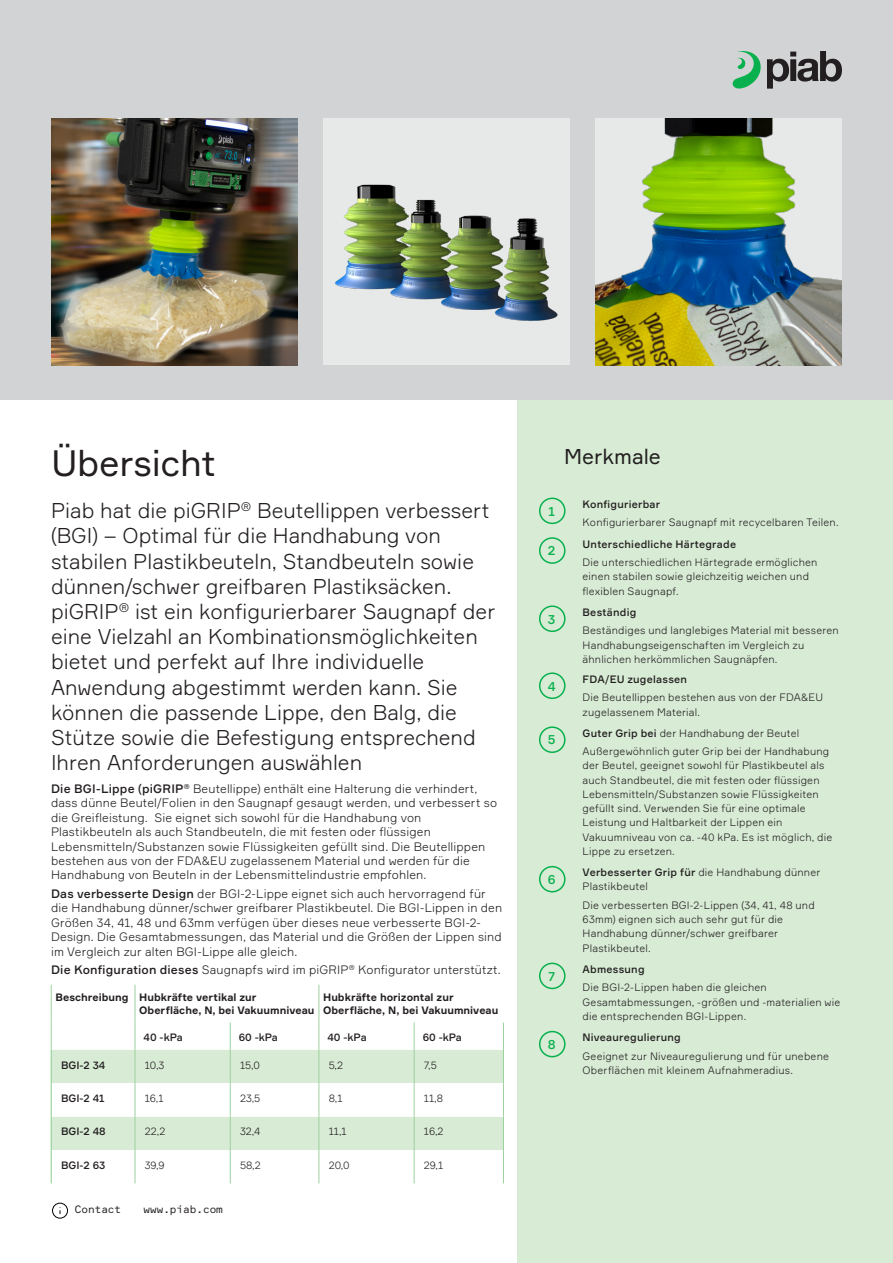
<style>
.page{position:relative;width:893px;height:1263px;background:#fff}
.page>*{position:absolute;margin:0;border:0;box-sizing:border-box;transform-origin:0 0}
.t1{font:36px "Formular";letter-spacing:-.01em;color:#231f20}
.t2{font:300 21px/25.2px "Formular";color:#231f20}
.t3{font:21px "Formular";color:#231f20}
.t4{font:500 12.75px "Formular";color:#09b14e}
.t5{font:300 12px/14.4px "Formular";letter-spacing:.015em;color:#231f20}
.t6{font:300 10.5px/14.2px "Formular";letter-spacing:.02em;color:#231f20}
.t7{font:500 10.5px "Formular";letter-spacing:.02em;color:#231f20}
.t8{font:700 10.5px/12.6px "Formular";color:#231f20}
.t9{font:10.5px "Formular Mono";color:#231f20}
.s1{font-weight:500}
</style>
<div class="page">
<div style="left:518px;top:400px;width:375px;height:863px;background:#d7ebd5"></div>
<div style="left:0;top:0;width:893px;height:400px;background:#d1d3d4"></div>
<div style="left:52px;top:1203px;width:16px;height:15px;border:1px solid #000;border-radius:50%"></div>
<svg style="left:732px;top:51px;width:110px;height:38px"></svg>
<div style="left:539px;top:497px;width:27px;height:27px;border:2px solid #09b14e;border-radius:50%"></div>
<img style="left:51px;top:118px;width:247px;height:247px">
<img style="left:595px;top:118px;width:247px;height:247px">
<img style="left:323px;top:118px;width:247px;height:247px">
<div style="left:52px;top:1050px;width:451px;height:33px;background:#d7ebd5"></div>
<svg style="left:52px;top:1083px;width:451px;height:100px"></svg>
<hr style="left:414px;top:1050px;width:1px;height:33px;background:#9dd29e">
<hr style="left:414px;top:1083px;width:1px;height:34px;background:#9dd29e">
<hr style="left:414px;top:1117px;width:1px;height:33px;background:#9dd29e">
<hr style="left:414px;top:1150px;width:1px;height:33px;background:#9dd29e">
<hr style="left:503px;top:1050px;width:1px;height:33px;background:#9dd29e">
<hr style="left:503px;top:1083px;width:1px;height:34px;background:#9dd29e">
<hr style="left:503px;top:1117px;width:1px;height:33px;background:#9dd29e">
<hr style="left:503px;top:1150px;width:1px;height:33px;background:#9dd29e">
<hr style="left:51px;top:985px;width:1px;height:37px;background:#9dd29e">
<svg style="left:51px;top:1022px;width:1px;height:28px"></svg>
<hr style="left:51px;top:1050px;width:1px;height:33px;background:#8acb8e">
<hr style="left:51px;top:1083px;width:1px;height:34px;background:#8acb8e">
<hr style="left:51px;top:1117px;width:1px;height:33px;background:#8acb8e">
<hr style="left:51px;top:1150px;width:1px;height:33px;background:#8acb8e">
<hr style="left:135px;top:985px;width:1px;height:37px;background:#9dd29e">
<hr style="left:319px;top:985px;width:1px;height:37px;background:#9dd29e">
<svg style="left:135px;top:1022px;width:1px;height:28px"></svg>
<svg style="left:230px;top:1022px;width:1px;height:28px"></svg>
<svg style="left:319px;top:1022px;width:1px;height:28px"></svg>
<svg style="left:414px;top:1022px;width:1px;height:28px"></svg>
<svg style="left:503px;top:1022px;width:1px;height:28px"></svg>
<hr style="left:135px;top:1050px;width:1px;height:33px;background:#9dd29e">
<hr style="left:230px;top:1050px;width:1px;height:33px;background:#9dd29e">
<hr style="left:319px;top:1050px;width:1px;height:33px;background:#9dd29e">
<hr style="left:135px;top:1083px;width:1px;height:34px;background:#9dd29e">
<hr style="left:230px;top:1083px;width:1px;height:34px;background:#9dd29e">
<hr style="left:319px;top:1083px;width:1px;height:34px;background:#9dd29e">
<hr style="left:135px;top:1117px;width:1px;height:33px;background:#9dd29e">
<hr style="left:230px;top:1117px;width:1px;height:33px;background:#9dd29e">
<hr style="left:319px;top:1117px;width:1px;height:33px;background:#9dd29e">
<hr style="left:135px;top:1150px;width:1px;height:33px;background:#9dd29e">
<hr style="left:230px;top:1150px;width:1px;height:33px;background:#9dd29e">
<hr style="left:319px;top:1150px;width:1px;height:33px;background:#9dd29e">
<div style="left:539px;top:537px;width:27px;height:27px;border:2px solid #09b14e;border-radius:50%"></div>
<div style="left:539px;top:605px;width:27px;height:27px;border:2px solid #09b14e;border-radius:50%"></div>
<div style="left:539px;top:672px;width:27px;height:27px;border:2px solid #09b14e;border-radius:50%"></div>
<div style="left:539px;top:726px;width:27px;height:27px;border:2px solid #09b14e;border-radius:50%"></div>
<div style="left:539px;top:866px;width:27px;height:26px;border:2px solid #09b14e;border-radius:50%"></div>
<div style="left:539px;top:962px;width:27px;height:27px;border:2px solid #09b14e;border-radius:50%"></div>
<div style="left:539px;top:1031px;width:27px;height:26px;border:2px solid #09b14e;border-radius:50%"></div>
<h1 class="t1" style="left:51px;top:441px;width:167px">Übersicht</h1>
<h2 class="t3" style="left:564px;top:443px;width:98px">Merkmale</h2>
<h2 class="t2" style="left:51px;top:498px;width:440px">Piab hat die piGRIP<sup>®</sup> Beutellippen verbessert</h2>
<p class="t4" style="left:548px;top:503px;width:8px">1</p>
<p class="t2" style="left:51px;top:523px;width:446px">(BGI) – Optimal für die Handhabung von stabilen Plastikbeuteln, Standbeuteln sowie dünnen/schwer greifbaren Plastiksäcken. piGRIP<sup>®</sup> ist ein konfigurierbarer Saugnapf der eine Vielzahl an Kombinationsmöglichkeiten bietet und perfekt auf Ihre individuelle Anwendung abgestimmt werden kann. Sie können die passende Lippe, den Balg, die Stütze sowie die Befestigung entsprechend Ihren Anforderungen auswählen</p>
<p class="t4" style="left:548px;top:543px;width:9px">2</p>
<p class="t4" style="left:548px;top:611px;width:9px">3</p>
<p class="t4" style="left:548px;top:678px;width:9px">4</p>
<p class="t4" style="left:548px;top:732px;width:9px">5</p>
<p class="t5" style="left:51px;top:781px;width:448px"><span class="s1">Die BGI-Lippe (piGRIP</span><sup>®</sup> Beutellippe) enthält eine Halterung die verhindert, dass dünne Beutel/Folien in den Saugnapf gesaugt werden, und verbessert so die Greifleistung. Sie eignet sich sowohl für die Handhabung von Plastikbeuteln als auch Standbeuteln, die mit festen oder flüssigen Lebensmitteln/Substanzen sowie Flüssigkeiten gefüllt sind. Die Beutellippen bestehen aus von der FDA&amp;EU zugelassenem Material und werden für die Handhabung von Beuteln in der Lebensmittelindustrie empfohlen.</p>
<p class="t5" style="left:51px;top:886px;width:453px"><span class="s1">Das verbesserte Design</span> der BGI-2-Lippe eignet sich auch hervorragend für die Handhabung dünner/schwer greifbarer Plastikbeutel. Die BGI-Lippen in den Größen 34, 41, 48 und 63mm verfügen über dieses neue verbesserte BGI-2- Design. Die Gesamtabmessungen, das Material und die Größen der Lippen sind im Vergleich zur alten BGI-Lippe alle gleich.</p>
<p class="t5" style="left:51px;top:963px;width:451px"><span class="s1">Die Konfiguration dieses</span> Saugnapfs wird im piGRIP<sup>®</sup> Konfigurator unterstützt.</p>
<p class="t8" style="left:139px;top:991px;width:177px;text-indent:-84px">Beschreibung Hubkräfte vertikal zur<br>Oberfläche, N, bei Vakuumniveau</p>
<p class="t8" style="left:323px;top:991px;width:177px">Hubkräfte horizontal zur<br>Oberfläche, N, bei Vakuumniveau</p>
<p class="t7" style="left:144px;top:1031px;width:41px">40 -kPa</p>
<p class="t7" style="left:239px;top:1031px;width:41px">60 -kPa</p>
<p class="t7" style="left:327px;top:1031px;width:41px">40 -kPa</p>
<p class="t7" style="left:423px;top:1031px;width:41px">60 -kPa</p>
<p class="t7" style="left:61px;top:1058px;width:46px">BGI-2 34</p>
<p class="t6" style="left:145px;top:1057px;width:21px">10,3</p>
<p class="t6" style="left:240px;top:1057px;width:21px">15,0</p>
<p class="t6" style="left:329px;top:1057px;width:16px">5,2</p>
<p class="t6" style="left:424px;top:1057px;width:14px">7,5</p>
<p class="t7" style="left:61px;top:1092px;width:45px">BGI-2 41</p>
<p class="t6" style="left:145px;top:1091px;width:20px">16,1</p>
<p class="t6" style="left:240px;top:1091px;width:22px">23,5</p>
<p class="t6" style="left:329px;top:1091px;width:15px">8,1</p>
<p class="t6" style="left:424px;top:1091px;width:21px">11,8</p>
<p class="t7" style="left:61px;top:1125px;width:46px">BGI-2 48</p>
<p class="t6" style="left:145px;top:1124px;width:22px">22,2</p>
<p class="t6" style="left:240px;top:1124px;width:22px">32,4</p>
<p class="t6" style="left:329px;top:1124px;width:20px">11,1</p>
<p class="t6" style="left:424px;top:1124px;width:21px">16,2</p>
<p class="t7" style="left:61px;top:1159px;width:46px">BGI-2 63</p>
<p class="t6" style="left:145px;top:1158px;width:21px">39,9</p>
<p class="t6" style="left:240px;top:1158px;width:22px">58,2</p>
<p class="t6" style="left:329px;top:1158px;width:22px">20,0</p>
<p class="t6" style="left:424px;top:1158px;width:21px">29,1</p>
<p class="t9" style="left:75px;top:1202px;width:48px">Contact</p>
<p class="t9" style="left:144px;top:1202px;width:81px">www.piab.com</p>
<p class="t4" style="left:548px;top:871px;width:9px">6</p>
<p class="t4" style="left:548px;top:968px;width:9px">7</p>
<p class="t4" style="left:548px;top:1036px;width:9px">8</p>
<p class="t7" style="left:583px;top:498px;width:79px">Konfigurierbar</p>
<p class="t6" style="left:583px;top:515px;width:258px">Konfigurierbarer Saugnapf mit recycelbaren Teilen.</p>
<p class="t7" style="left:583px;top:537px;width:155px">Unterschiedliche Härtegrade</p>
<p class="t6" style="left:583px;top:555px;width:236px">Die unterschiedlichen Härtegrade ermöglichen einen stabilen sowie gleichzeitig weichen und flexiblen Saugnapf.</p>
<p class="t7" style="left:583px;top:605px;width:55px">Beständig</p>
<p class="t6" style="left:583px;top:623px;width:258px">Beständiges und langlebiges Material mit besseren<br>Handhabungseigenschaften im Vergleich zu ähnlichen herkömmlichen Saugnäpfen.</p>
<p class="t7" style="left:583px;top:672px;width:106px">FDA/EU zugelassen</p>
<p class="t6" style="left:583px;top:690px;width:242px">Die Beutellippen bestehen aus von der FDA&amp;EU zugelassenem Material.</p>
<p class="t6" style="left:583px;top:723px;width:248px;line-height:18.5px"><span class="s1">Guter Grip bei</span> der Handhabung der Beutel<br>Außergewöhnlich guter Grip bei der Handhabung</p>
<p class="t6" style="left:583px;top:758px;width:251px">der Beutel, geeignet sowohl für Plastikbeutel als auch Standbeutel, die mit festen oder flüssigen Lebensmitteln/Substanzen sowie Flüssigkeiten gefüllt sind. Verwenden Sie für eine optimale Leistung und Haltbarkeit der Lippen ein Vakuumniveau von ca. -40 kPa. Es ist möglich, die Lippe zu ersetzen.</p>
<p class="t6" style="left:583px;top:865px;width:239px"><span class="s1">Verbesserter Grip für</span> die Handhabung dünner<br>Plastikbeutel</p>
<p class="t6" style="left:583px;top:898px;width:234px">Die verbesserten BGI-2-Lippen (34, 41, 48 und 63mm) eignen sich auch sehr gut für die Handhabung dünner/schwer greifbarer Plastikbeutel.</p>
<p class="t7" style="left:583px;top:963px;width:64px">Abmessung</p>
<p class="t6" style="left:583px;top:980px;width:259px">Die BGI-2-Lippen haben die gleichen<br>Gesamtabmessungen, -größen und -materialien wie die entsprechenden BGI-Lippen.</p>
<p class="t7" style="left:583px;top:1031px;width:100px">Niveauregulierung</p>
<p class="t6" style="left:583px;top:1048px;width:248px">Geeignet zur Niveauregulierung und für unebene<br>Oberflächen mit kleinem Aufnahmeradius.</p>
</div>
